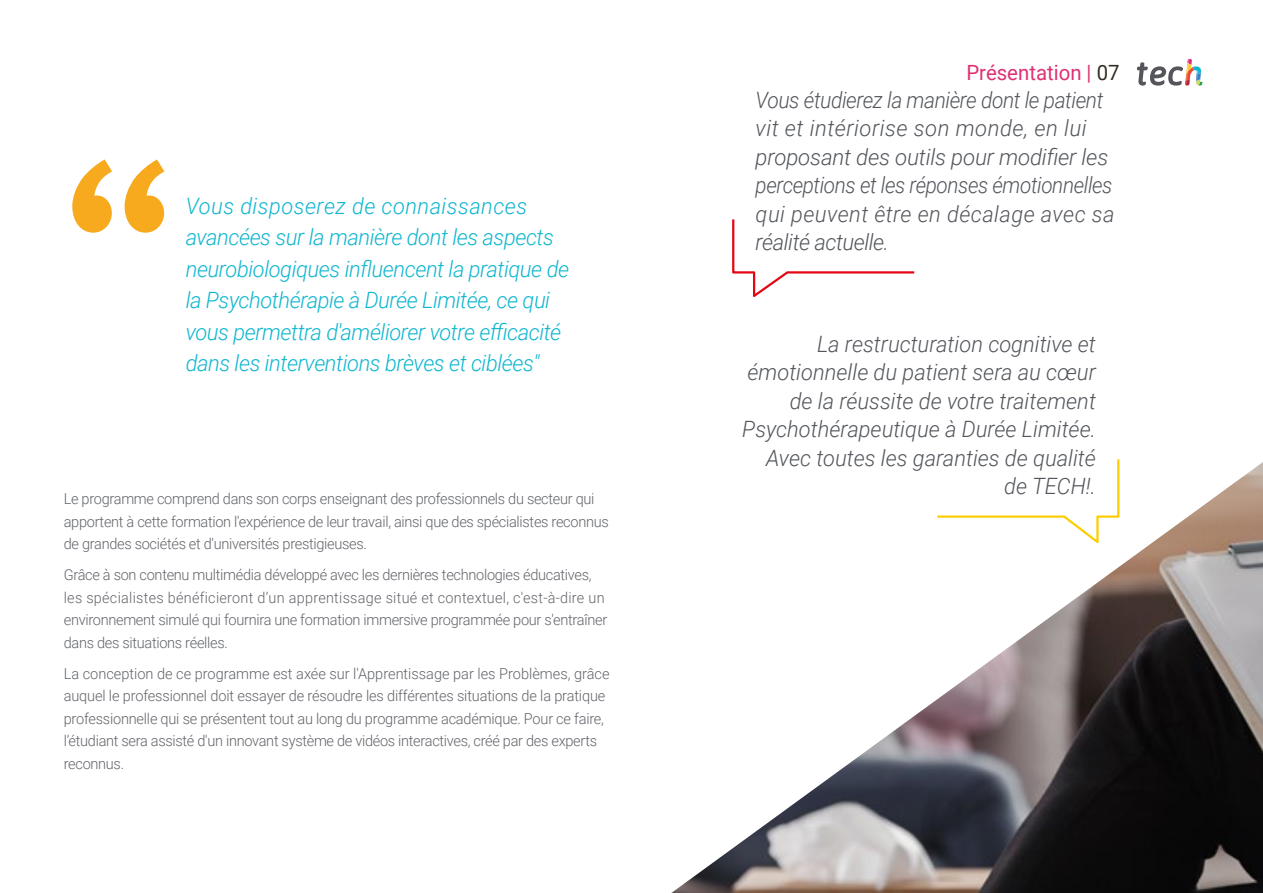
<style>
.page{position:relative;width:1263px;height:893px;background:#fff}
.page>*{position:absolute;margin:0;border:0;box-sizing:border-box;transform-origin:0 0}
.t1{font:italic 300 22.5px/31.5px "Roboto";letter-spacing:-.02em;color:#0fb6cf}
.t2{font:italic 300 22.5px/28.5px "Roboto";letter-spacing:-.02em;color:#52555b;scale:.93 1}
.t3{font:italic 300 22.5px/28.5px "Roboto";color:#52555b;text-align:right}
.t4{font:21px "Roboto";color:#df3174}
.t5{font:300 15px/22.5px "Roboto";letter-spacing:-.02em;color:#61646a}
.s1{color:#312e20}
</style>
<div class="page">
<svg style="left:732px;top:219px;width:183px;height:78px"></svg>
<svg style="left:72px;top:159px;width:92px;height:74px"></svg>
<img style="left:671px;top:462px;width:592px;height:431px">
<svg style="left:1137px;top:59px;width:65px;height:27px"></svg>
<p class="t1" style="left:186px;top:189px;width:385px">Vous disposerez de connaissances avancées sur la manière dont les aspects neurobiologiques influencent la pratique de la Psychothérapie à Durée Limitée, ce qui vous permettra d'améliorer votre efficacité dans les interventions brèves et ciblées"</p>
<p class="t5" style="left:64px;top:487px;width:546px">Le programme comprend dans son corps enseignant des professionnels du secteur qui apportent à cette formation l'expérience de leur travail, ainsi que des spécialistes reconnus de grandes sociétés et d'universités prestigieuses.</p>
<p class="t5" style="left:64px;top:563px;width:545px">Grâce à son contenu multimédia développé avec les dernières technologies éducatives, les spécialistes bénéficieront d’un apprentissage situé et contextuel, c'est-à-dire un environnement simulé qui fournira une formation immersive programmée pour s'entraîner dans des situations réelles.</p>
<p class="t5" style="left:64px;top:662px;width:547px">La conception de ce programme est axée sur l'Apprentissage par les Problèmes, grâce auquel le professionnel doit essayer de résoudre les différentes situations de la pratique professionnelle qui se présentent tout au long du programme académique. Pour ce faire, l’étudiant sera assisté d'un innovant système de vidéos interactives, créé par des experts reconnus.</p>
<h2 class="t4" style="left:966px;top:57px;width:155px">Présentation | <span class="s1">07</span></h2>
<h1 class="t2" style="left:756px;top:84px;width:387px">Vous étudierez la manière dont le patient vit et intériorise son monde, en lui proposant des outils pour modifier les perceptions et les réponses émotionnelles qui peuvent être en décalage avec sa réalité actuelle.</h1>
<h1 class="t3" style="left:742px;top:329px;width:355px">La restructuration cognitive et émotionnelle du patient sera au cœur de la réussite de votre traitement<br>Psychothérapeutique à Durée Limitée.<br>Avec toutes les garanties de qualité de TECH!.</h1>
</div>
